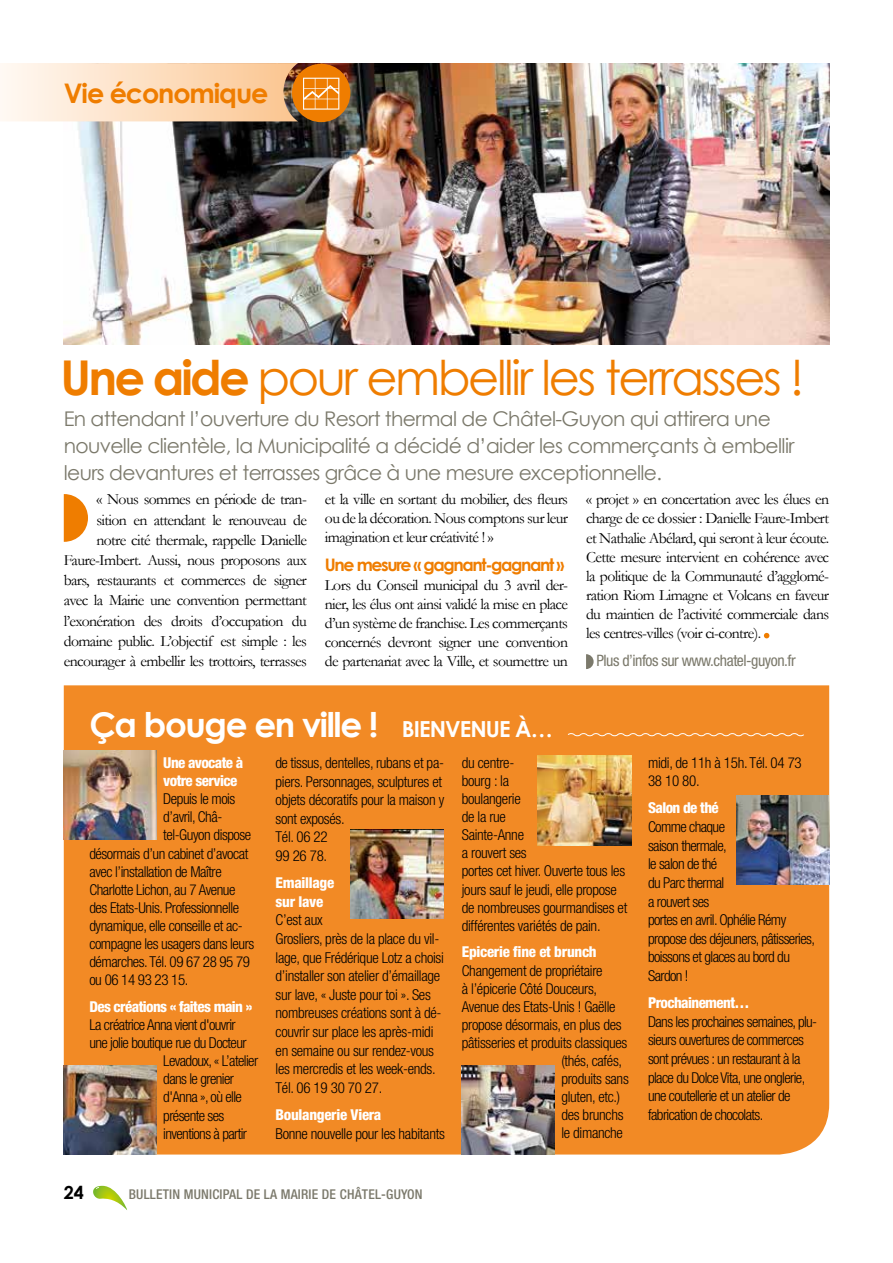
<style>
.page{position:relative;width:893px;height:1263px;background:#fff}
.page>*{position:absolute;margin:0;border:0;box-sizing:border-box;transform-origin:0 0}
.t1{font:48px "Century Gothic";letter-spacing:-.05em;color:#ef7d00}
.t2{font:700 34.05px "Century Gothic";letter-spacing:-.04em;color:#fff}
.t3{font:700 27px "Century Gothic";letter-spacing:-.04em;color:#ef7d00}
.t4{font:20.25px/27px "Century Gothic";letter-spacing:-.03em;color:#7b796b}
.t5{font:700 18px "Century Gothic";color:#000}
.t6{font:700 17.25px "Century Gothic";letter-spacing:-.08em;color:#ef7d00}
.t7{font:15.75px/20.2px "Garamond";letter-spacing:-.04em;color:#000;text-align:justify}
.t8{font:condensed 15.75px "Helvetica Neue";letter-spacing:-.03em;color:#7b796b}
.t9{font:300 condensed 15px/18.6px "Helvetica Neue";letter-spacing:-.02em;color:#000}
.t10{font:300 condensed 15px/18.6px "Helvetica Neue";letter-spacing:-.04em;color:#000}
.t11{font:800 condensed 15px/18.1px "Helvetica Neue";letter-spacing:-.04em;color:#fff}
.t12{font:800 condensed 15px/18.6px "Helvetica Neue";letter-spacing:-.02em;color:#fff}
.t13{font:500 condensed 13.5px "Helvetica Neue";letter-spacing:.015em;color:#7b796b}
.s1{font-weight:700}
.s2{font-size:22.2px}
</style>
<div class="page">
<img style="left:64px;top:63px;width:765px;height:281px">
<svg style="left:93px;top:1186px;width:34px;height:24px"></svg>
<div style="left:292px;top:64px;width:58px;height:58px;background:#ef7d00;border-radius:50%"></div>
<svg style="left:0;top:63px;width:339px;height:58px;background:#f6d0ab"></svg>
<svg style="left:764px;top:633px;width:5px;height:5px"></svg>
<svg style="left:586px;top:654px;width:8px;height:15px"></svg>
<svg style="left:64px;top:494px;width:24px;height:48px"></svg>
<div style="left:64px;top:685px;width:765px;height:469px;background:#f28a25"></div>
<img style="left:64px;top:1065px;width:93px;height:89px">
<img style="left:64px;top:750px;width:93px;height:90px">
<img style="left:351px;top:829px;width:93px;height:89px">
<img style="left:538px;top:756px;width:93px;height:89px">
<img style="left:462px;top:1065px;width:93px;height:89px">
<img style="left:736px;top:795px;width:93px;height:89px">
<svg style="left:567px;top:732px;width:238px;height:5px"></svg>
<h3 class="t3" style="left:64px;top:76px;width:206px">Vie économique</h3>
<h1 class="t1" style="left:61px;top:349px;width:745px"><span class="s1">Une aide</span> pour embellir les terrasses !</h1>
<h3 class="t4" style="left:64px;top:404px;width:732px">En attendant l’ouverture du Resort thermal de Châtel-Guyon qui attirera une nouvelle clientèle, la Municipalité a décidé d’aider les commerçants à embellir leurs devantures et terrasses grâce à une mesure exceptionnelle.</h3>
<p class="t7" style="left:64px;top:489px;width:245px;text-align:right">« Nous sommes en période de tran&shy;sition en attendant le renouveau de notre cité thermale, rappelle Danielle Faure-Imbert. Aussi, nous proposons aux bars, restaurants et commerces de signer avec la Mairie une convention permettant l’exonération des droits d’occupation du domaine public. L’objectif est simple : les encourager à embellir les trottoirs, terrasses</p>
<p class="t7" style="left:325px;top:490px;width:245px;line-height:18.9px">et la ville en sortant du mobilier, des fleurs ou de la décoration. Nous comptons sur leur imagination et leur créativité ! »</p>
<p class="t6" style="left:325px;top:554px;width:241px">Une mesure « gagnant-gagnant »</p>
<p class="t7" style="left:325px;top:576px;width:245px;line-height:18.9px">Lors du Conseil municipal du 3 avril der&shy;nier, les élus ont ainsi validé la mise en place d’un système de franchise. Les commerçants concernés devront signer une convention de partenariat avec la Ville, et soumettre un</p>
<h2 class="t2" style="left:89px;top:703px;width:465px">Ça bouge en ville ! <span class="s2">BIENVENUE À…</span></h2>
<p class="t7" style="left:586px;top:490px;width:245px;line-height:19.2px">« projet » en concertation avec les élues en charge de ce dossier : Danielle Faure-Imbert et Nathalie Abélard, qui seront à leur écoute.<br>Cette mesure intervient en cohérence avec la politique de la Communauté d’agglomé&shy;ration Riom Limagne et Volcans en faveur du maintien de l’activité commerciale dans les centres-villes (voir ci-contre).</p>
<p class="t8" style="left:596px;top:651px;width:201px">Plus d’infos sur www.chatel-guyon.fr</p>
<p class="t11" style="left:163px;top:753px;width:82px">Une avocate à votre service</p>
<p class="t9" style="left:163px;top:789px;width:74px">Depuis le mois</p>
<p class="t9" style="left:163px;top:808px;width:61px">d’avril, Châ-</p>
<p class="t9" style="left:163px;top:826px;width:90px">tel-Guyon dispose</p>
<p class="t9" style="left:89px;top:844px;width:161px">désormais d’un cabinet d’avocat</p>
<p class="t9" style="left:89px;top:862px;width:134px">avec l’installation de Maître</p>
<p class="t9" style="left:89px;top:880px;width:148px">Charlotte Lichon, au 7 Avenue</p>
<p class="t9" style="left:89px;top:898px;width:151px">des Etats-Unis. Professionnelle</p>
<p class="t9" style="left:89px;top:916px;width:155px">dynamique, elle conseille et ac-</p>
<p class="t9" style="left:89px;top:934px;width:166px">compagne les usagers dans leurs</p>
<p class="t9" style="left:89px;top:952px;width:162px">démarches. Tél. 09 67 28 95 79</p>
<p class="t9" style="left:89px;top:970px;width:100px">ou 06 14 93 23 15.</p>
<p class="t11" style="left:89px;top:997px;width:164px">Des créations « faites main »</p>
<p class="t10" style="left:89px;top:1015px;width:148px">La créatrice Anna vient d'ouvrir</p>
<p class="t10" style="left:89px;top:1033px;width:159px">une jolie boutique rue du Docteur</p>
<p class="t10" style="left:163px;top:1051px;width:96px">Levadoux, « L’atelier</p>
<p class="t10" style="left:163px;top:1069px;width:72px">dans le grenier</p>
<p class="t10" style="left:163px;top:1088px;width:80px">d'Anna », où elle</p>
<p class="t10" style="left:163px;top:1106px;width:63px">présente ses</p>
<p class="t10" style="left:163px;top:1124px;width:85px">inventions à partir</p>
<p class="t9" style="left:276px;top:753px;width:170px">de tissus, dentelles, rubans et pa&shy;piers. Personnages, sculptures et objets décoratifs pour la maison y sont exposés.<br>Tél. 06 22<br>99 26 78.</p>
<p class="t12" style="left:276px;top:873px;width:60px">Emaillage sur lave</p>
<p class="t9" style="left:276px;top:910px;width:170px">C’est aux<br>Grosliers, près de la place du vil&shy;lage, que Frédérique Lotz a choisi d’installer son atelier d’émaillage sur lave, « Juste pour toi ». Ses nombreuses créations sont à dé&shy;couvrir sur place les après-midi en semaine ou sur rendez-vous les mercredis et les week-ends.<br>Tél. 06 19 30 70 27.</p>
<p class="t12" style="left:276px;top:1105px;width:107px">Boulangerie Viera</p>
<p class="t9" style="left:276px;top:1124px;width:171px">Bonne nouvelle pour les habitants</p>
<p class="t9" style="left:462px;top:753px;width:167px;line-height:18.1px">du centre-<br>bourg : la<br>boulangerie<br>de la rue<br>Sainte-Anne<br>a rouvert ses<br>portes cet hiver. Ouverte tous les jours sauf le jeudi, elle propose de nombreuses gourmandises et différentes variétés de pain.</p>
<p class="t12" style="left:462px;top:942px;width:136px">Epicerie fine et brunch</p>
<p class="t9" style="left:462px;top:961px;width:142px">Changement de propriétaire</p>
<p class="t9" style="left:462px;top:979px;width:137px">à l’épicerie Côté Douceurs,</p>
<p class="t9" style="left:462px;top:997px;width:155px">Avenue des Etats-Unis ! Gaëlle</p>
<p class="t9" style="left:462px;top:1015px;width:161px">propose désormais, en plus des</p>
<p class="t9" style="left:462px;top:1033px;width:167px">pâtisseries et produits classiques</p>
<p class="t9" style="left:561px;top:1051px;width:62px">(thés, cafés,</p>
<p class="t9" style="left:561px;top:1069px;width:69px">produits sans</p>
<p class="t9" style="left:561px;top:1087px;width:60px">gluten, etc.)</p>
<p class="t9" style="left:561px;top:1106px;width:64px">des brunchs</p>
<p class="t9" style="left:561px;top:1124px;width:63px">le dimanche</p>
<p class="t5" style="left:64px;top:1181px;width:22px">24</p>
<p class="t13" style="left:129px;top:1186px;width:295px">BULLETIN MUNICIPAL DE LA MAIRIE DE CHÂTEL-GUYON</p>
<p class="t9" style="left:648px;top:753px;width:155px">midi, de 11h à 15h. Tél. 04 73<br>38 10 80.</p>
<p class="t11" style="left:648px;top:799px;width:72px">Salon de thé</p>
<p class="t10" style="left:648px;top:817px;width:168px">Comme chaque<br>saison thermale,<br>le salon de thé<br>du Parc thermal<br>a rouvert ses<br>portes en avril. Ophélie Rémy propose des déjeuners, pâtisseries, boissons et glaces au bord du<br>Sardon !</p>
<p class="t11" style="left:648px;top:993px;width:103px">Prochainement…</p>
<p class="t10" style="left:648px;top:1012px;width:171px">Dans les prochaines semaines, plu&shy;sieurs ouvertures de commerces sont prévues : un restaurant à la place du Dolce Vita, une onglerie, une coutellerie et un atelier de fabrication de chocolats.</p>
</div>
